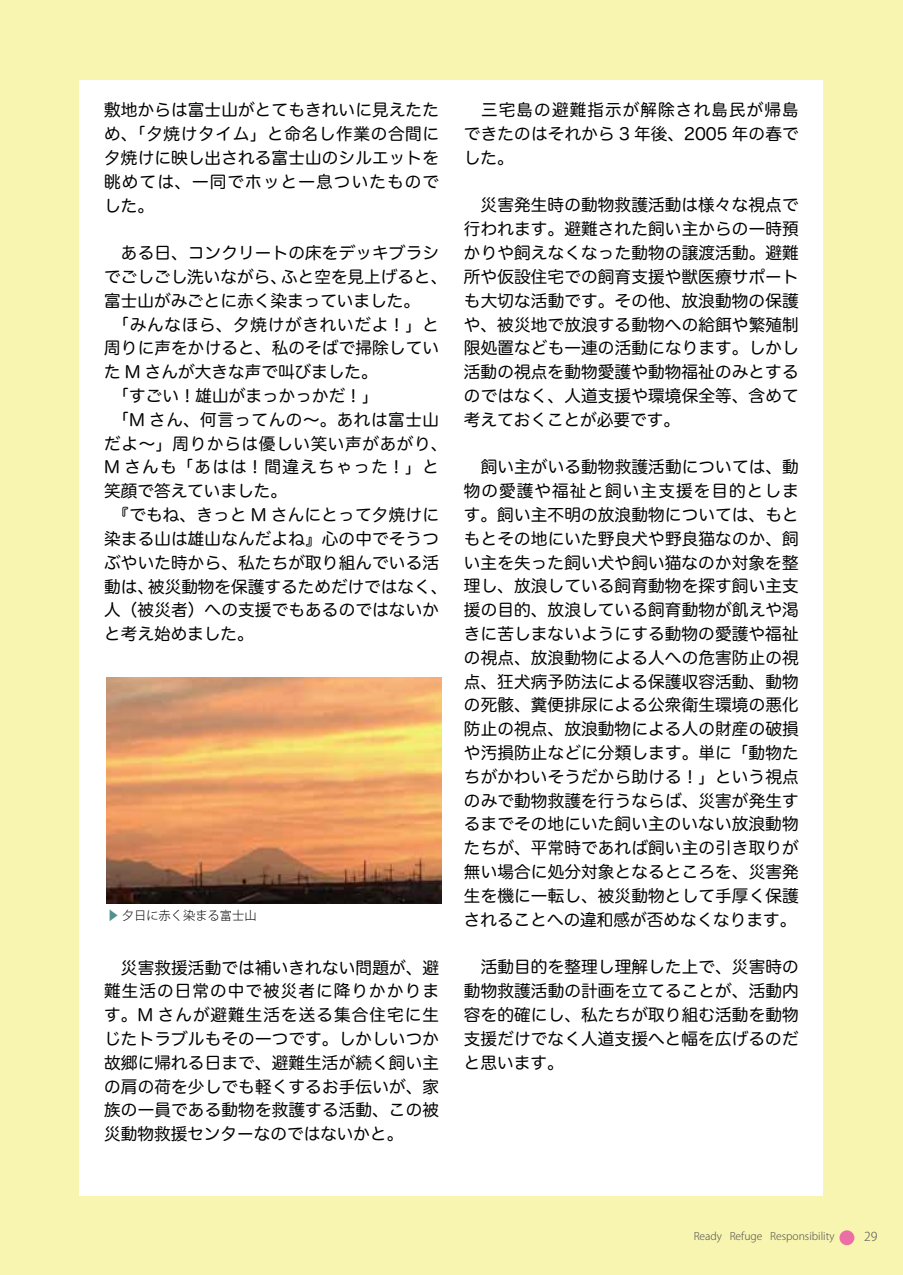
<style>
.page{position:relative;width:903px;height:1275px;background:#f8f5b0}
.page>*{position:absolute;margin:0;border:0;box-sizing:border-box;transform-origin:0 0}
.t1{font:16.62px/23.8px "Hira Maru Pro W4";letter-spacing:.01em;color:#000;text-align:justify}
.t2{font:300 12.25px "Koz Go Pro";color:#000}
.t3{font:300 12.25px "Koz Go Pro";color:#595757}
.t4{font:300 10.5px "Koz Go Pro";color:#595757}
.s1{color:#52928e}
</style>
<div class="page">
<div style="left:79px;top:80px;width:744px;height:1115px;background:#fff"></div>
<div style="left:839px;top:1230px;width:15px;height:15px;background:#eb6ea5;border-radius:50%"></div>
<img style="left:107px;top:678px;width:334px;height:225px">
<p class="t1" style="left:104px;top:97px;width:336px">敷地からは富士山がとてもきれいに見えたため、「夕焼けタイム」と命名し作業の合間に夕焼けに映し出される富士山のシルエットを眺めては、一同でホッと一息ついたものでした。</p>
<p class="t1" style="left:104px;top:240px;width:345px;text-align:left">　ある日、コンクリートの床をデッキブラシでごしごし洗いながら、ふと空を見上げると、富士山がみごとに赤く染まっていました。<br>　「みんなほら、夕焼けがきれいだよ！」と周りに声をかけると、私のそばで掃除していた M さんが大きな声で叫びました。<br>　「すごい！雄山がまっかっかだ！」<br>　「M さん、何言ってんの～。あれは富士山だよ～」周りからは優しい笑い声があがり、<br>M さんも「あはは！間違えちゃった！」と笑顔で答えていました。<br>　『でもね、きっと M さんにとって夕焼けに染まる山は雄山なんだよね』心の中でそうつぶやいた時から、私たちが取り組んでいる活動は、被災動物を保護するためだけではなく、人（被災者）への支援でもあるのではないかと考え始めました。</p>
<p class="t2" style="left:107px;top:908px;width:151px"><span class="s1">▶</span> 夕日に赤く染まる富士山</p>
<p class="t1" style="left:104px;top:954px;width:336px">　災害救援活動では補いきれない問題が、避難生活の日常の中で被災者に降りかかります。M さんが避難生活を送る集合住宅に生じたトラブルもその一つです。しかしいつか故郷に帰れる日まで、避難生活が続く飼い主の肩の荷を少しでも軽くするお手伝いが、家族の一員である動物を救護する活動、この被災動物救援センターなのではないかと。</p>
<p class="t1" style="left:464px;top:97px;width:336px">　三宅島の避難指示が解除され島民が帰島できたのはそれから 3 年後、2005 年の春でした。</p>
<p class="t1" style="left:464px;top:192px;width:336px">　災害発生時の動物救護活動は様々な視点で行われます。避難された飼い主からの一時預かりや飼えなくなった動物の譲渡活動。避難所や仮設住宅での飼育支援や獣医療サポートも大切な活動です。その他、放浪動物の保護や、被災地で放浪する動物への給餌や繁殖制限処置なども一連の活動になります。しかし活動の視点を動物愛護や動物福祉のみとするのではなく、人道支援や環境保全等、含めて考えておくことが必要です。</p>
<p class="t1" style="left:464px;top:454px;width:336px">　飼い主がいる動物救護活動については、動物の愛護や福祉と飼い主支援を目的とします。飼い主不明の放浪動物については、もともとその地にいた野良犬や野良猫なのか、飼い主を失った飼い犬や飼い猫なのか対象を整理し、放浪している飼育動物を探す飼い主支援の目的、放浪している飼育動物が飢えや渇きに苦しまないようにする動物の愛護や福祉の視点、放浪動物による人への危害防止の視点、狂犬病予防法による保護収容活動、動物の死骸、糞便排尿による公衆衛生環境の悪化防止の視点、放浪動物による人の財産の破損や汚損防止などに分類します。単に「動物たちがかわいそうだから助ける！」という視点のみで動物救護を行うならば、災害が発生するまでその地にいた飼い主のいない放浪動物たちが、平常時であれば飼い主の引き取りが無い場合に処分対象となるところを、災害発生を機に一転し、被災動物として手厚く保護されることへの違和感が否めなくなります。</p>
<p class="t1" style="left:464px;top:954px;width:336px">　活動目的を整理し理解した上で、災害時の動物救護活動の計画を立てることが、活動内容を的確にし、私たちが取り組む活動を動物支援だけでなく人道支援へと幅を広げるのだと思います。</p>
<p class="t4" style="left:694px;top:1229px;width:142px">Ready Refuge Responsibility</p>
<p class="t3" style="left:864px;top:1229px;width:15px">29</p>
</div>
